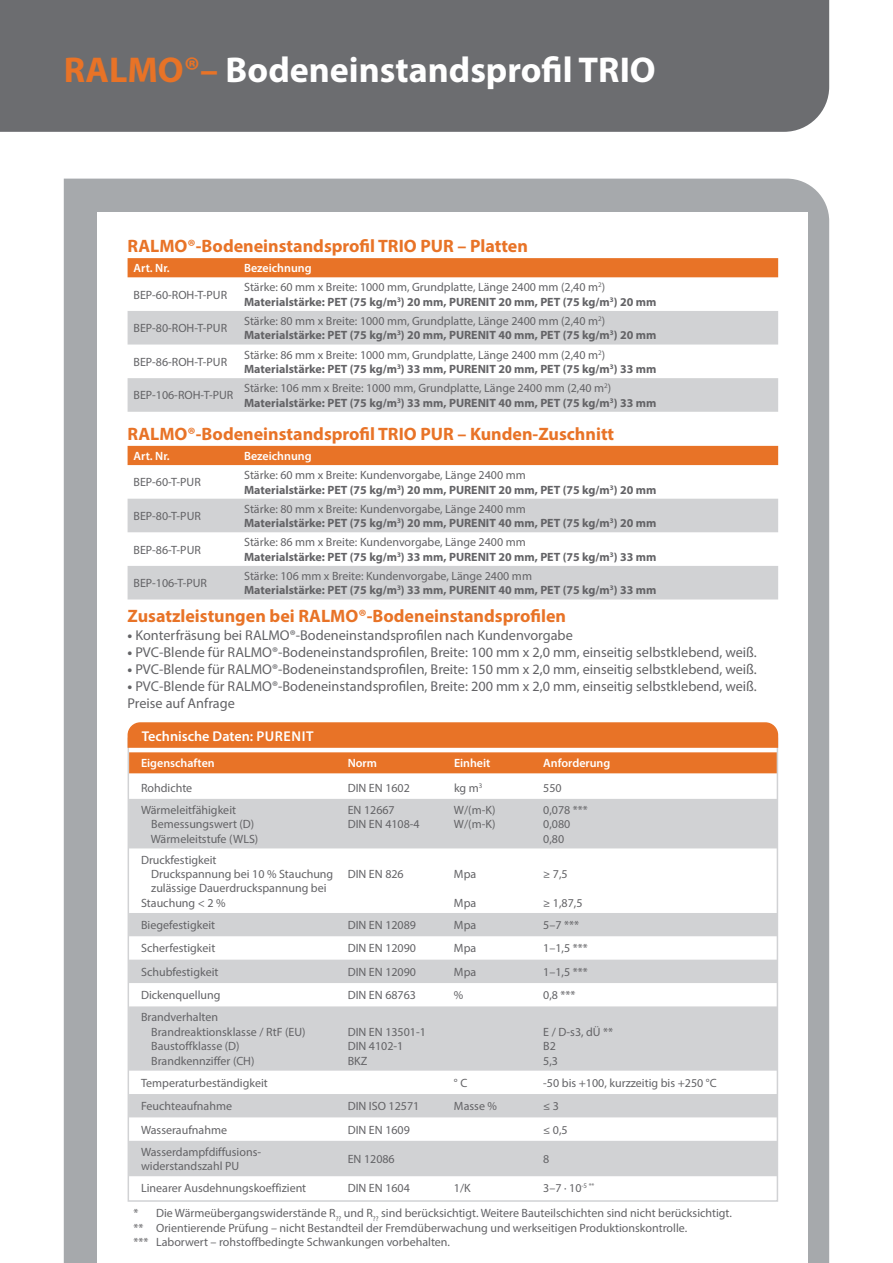
<style>
.page{position:relative;width:893px;height:1263px;background:#fff}
.page>*{position:absolute;margin:0;border:0;box-sizing:border-box;transform-origin:0 0}
.t1{font:700 36px "Myriad Pro";color:#fff}
.t2{font:700 18px "Myriad Pro";color:#e87327}
.t3{font:14.25px/17.1px "Myriad Pro";color:#636366}
.t4{font:600 14.25px "Myriad Pro";color:#fff}
.t5{font:12px/14.4px "Myriad Pro";color:#636366}
.t6{font:700 12px/14.4px "Myriad Pro";color:#636366}
.t7{font:600 12px "Myriad Pro";color:#fff}
.s1{color:#e87327}
.s2{font-weight:400}
.s3{font-weight:700}
</style>
<div class="page">
<div style="left:64px;top:179px;width:765px;height:1084px;background:#a6a9ac"></div>
<div style="left:98px;top:213px;width:710px;height:1050px;background:#fff"></div>
<div style="left:0;top:0;width:829px;height:132px;background:#6c6d70"></div>
<div style="left:128px;top:258px;width:650px;height:19px;background:#e87327"></div>
<svg style="left:128px;top:311px;width:650px;height:101px;fill:#d1d2d4"></svg>
<div style="left:128px;top:446px;width:650px;height:19px;background:#e87327"></div>
<svg style="left:128px;top:499px;width:650px;height:100px;fill:#d1d2d4"></svg>
<svg style="left:131px;top:799px;width:644px;height:377px;fill:#d1d2d4"></svg>
<svg style="left:131px;top:849px;width:644px;height:64px"></svg>
<svg style="left:127px;top:722px;width:652px;height:51px;background:#ea813c"></svg>
<h1 class="t1" style="left:64px;top:47px;width:593px"><span class="s1">RALMO®–</span> Bodeneinstandsprofil TRIO</h1>
<h2 class="t2" style="left:128px;top:234px;width:402px">RALMO®-Bodeneinstandsprofil TRIO PUR – Platten</h2>
<p class="t7" style="left:134px;top:261px;width:38px">Art. Nr.</p>
<p class="t7" style="left:244px;top:261px;width:69px">Bezeichnung</p>
<p class="t5" style="left:134px;top:287px;width:95px">BEP-60-ROH-T-PUR</p>
<p class="t6" style="left:244px;top:280px;width:414px"><span class="s2">Stärke: 60 mm x Breite: 1000 mm, Grundplatte, Länge 2400 mm (2,40 m</span><sup>2</sup><span class="s2">)<br></span>Materialstärke: PET (75 kg/m<sup>3</sup>) 20 mm, PURENIT 20 mm, PET (75 kg/m<sup>3</sup>) 20 mm</p>
<p class="t5" style="left:134px;top:321px;width:95px">BEP-80-ROH-T-PUR</p>
<p class="t6" style="left:244px;top:313px;width:414px"><span class="s2">Stärke: 80 mm x Breite: 1000 mm, Grundplatte, Länge 2400 mm (2,40 m</span><sup>2</sup><span class="s2">)<br></span>Materialstärke: PET (75 kg/m<sup>3</sup>) 20 mm, PURENIT 40 mm, PET (75 kg/m<sup>3</sup>) 20 mm</p>
<p class="t5" style="left:134px;top:354px;width:95px">BEP-86-ROH-T-PUR</p>
<p class="t6" style="left:244px;top:347px;width:414px"><span class="s2">Stärke: 86 mm x Breite: 1000 mm, Grundplatte, Länge 2400 mm (2,40 m</span><sup>2</sup><span class="s2">)<br></span>Materialstärke: PET (75 kg/m<sup>3</sup>) 33 mm, PURENIT 20 mm, PET (75 kg/m<sup>3</sup>) 33 mm</p>
<p class="t5" style="left:134px;top:388px;width:101px">BEP-106-ROH-T-PUR</p>
<p class="t6" style="left:244px;top:381px;width:414px"><span class="s2">Stärke: 106 mm x Breite: 1000 mm, Grundplatte, Länge 2400 mm (2,40 m</span><sup>2</sup><span class="s2">)<br></span>Materialstärke: PET (75 kg/m<sup>3</sup>) 33 mm, PURENIT 40 mm, PET (75 kg/m<sup>3</sup>) 33 mm</p>
<h2 class="t2" style="left:128px;top:422px;width:488px">RALMO®-Bodeneinstandsprofil TRIO PUR – Kunden-Zuschnitt</h2>
<p class="t7" style="left:134px;top:448px;width:38px">Art. Nr.</p>
<p class="t7" style="left:244px;top:448px;width:69px">Bezeichnung</p>
<p class="t5" style="left:134px;top:475px;width:69px">BEP-60-T-PUR</p>
<p class="t6" style="left:244px;top:467px;width:414px"><span class="s2">Stärke: 60 mm x Breite: Kundenvorgabe, Länge 2400 mm<br></span>Materialstärke: PET (75 kg/m<sup>3</sup>) 20 mm, PURENIT 20 mm, PET (75 kg/m<sup>3</sup>) 20 mm</p>
<p class="t5" style="left:134px;top:509px;width:69px">BEP-80-T-PUR</p>
<p class="t6" style="left:244px;top:501px;width:414px"><span class="s2">Stärke: 80 mm x Breite: Kundenvorgabe, Länge 2400 mm<br></span>Materialstärke: PET (75 kg/m<sup>3</sup>) 20 mm, PURENIT 40 mm, PET (75 kg/m<sup>3</sup>) 20 mm</p>
<p class="t5" style="left:134px;top:542px;width:69px">BEP-86-T-PUR</p>
<p class="t6" style="left:244px;top:535px;width:414px"><span class="s2">Stärke: 86 mm x Breite: Kundenvorgabe, Länge 2400 mm<br></span>Materialstärke: PET (75 kg/m<sup>3</sup>) 33 mm, PURENIT 20 mm, PET (75 kg/m<sup>3</sup>) 33 mm</p>
<p class="t5" style="left:134px;top:576px;width:75px">BEP-106-T-PUR</p>
<p class="t6" style="left:244px;top:568px;width:414px"><span class="s2">Stärke: 106 mm x Breite: Kundenvorgabe, Länge 2400 mm<br></span>Materialstärke: PET (75 kg/m<sup>3</sup>) 33 mm, PURENIT 40 mm, PET (75 kg/m<sup>3</sup>) 33 mm</p>
<h2 class="t2" style="left:128px;top:604px;width:440px">Zusatzleistungen bei RALMO®-Bodeneinstandsprofilen</h2>
<p class="t3" style="left:128px;top:626px;width:447px"><span class="s3">•</span> Konterfräsung bei RALMO®-Bodeneinstandsprofilen nach Kundenvorgabe</p>
<p class="t3" style="left:128px;top:644px;width:631px"><span class="s3">•</span> PVC-Blende für RALMO®-Bodeneinstandsprofilen, Breite: 100 mm x 2,0 mm, einseitig selbstklebend, weiß.</p>
<p class="t3" style="left:128px;top:661px;width:631px"><span class="s3">•</span> PVC-Blende für RALMO®-Bodeneinstandsprofilen, Breite: 150 mm x 2,0 mm, einseitig selbstklebend, weiß.</p>
<p class="t3" style="left:128px;top:678px;width:631px"><span class="s3">•</span> PVC-Blende für RALMO®-Bodeneinstandsprofilen, Breite: 200 mm x 2,0 mm, einseitig selbstklebend, weiß.<br>Preise auf Anfrage</p>
<p class="t4" style="left:142px;top:727px;width:173px">Technische Daten: PURENIT</p>
<p class="t7" style="left:141px;top:756px;width:75px">Eigenschaften</p>
<p class="t7" style="left:348px;top:756px;width:31px">Norm</p>
<p class="t7" style="left:454px;top:756px;width:38px">Einheit</p>
<p class="t7" style="left:543px;top:756px;width:69px">Anforderung</p>
<p class="t5" style="left:141px;top:780px;width:53px">Rohdichte</p>
<p class="t5" style="left:348px;top:780px;width:64px">DIN EN 1602</p>
<p class="t5" style="left:454px;top:780px;width:30px">kg m<sup>3</sup></p>
<p class="t5" style="left:543px;top:780px;width:20px">550</p>
<p class="t5" style="left:151px;top:802px;width:109px;text-indent:-10px">Wärmeleitfähigkeit<br>Bemessungswert (D)<br>Wärmeleitstufe (WLS)</p>
<p class="t5" style="left:348px;top:802px;width:74px">EN 12667<br>DIN EN 4108-4</p>
<p class="t5" style="left:454px;top:802px;width:43px">W/(m-K)<br>W/(m-K)</p>
<p class="t5" style="left:543px;top:802px;width:46px">0,078 ***<br>0,080<br>0,80</p>
<p class="t5" style="left:141px;top:852px;width:77px">Druckfestigkeit</p>
<p class="t5" style="left:151px;top:867px;width:184px">Druckspannung bei 10 % Stauchung</p>
<p class="t5" style="left:151px;top:881px;width:177px">zulässige Dauerdruckspannung bei</p>
<p class="t5" style="left:141px;top:895px;width:86px">Stauchung &lt; 2 %</p>
<p class="t5" style="left:348px;top:867px;width:58px">DIN EN 826</p>
<p class="t5" style="left:454px;top:867px;width:24px">Mpa</p>
<p class="t5" style="left:454px;top:895px;width:24px">Mpa</p>
<p class="t5" style="left:543px;top:867px;width:26px">≥ 7,5</p>
<p class="t5" style="left:543px;top:895px;width:41px">≥ 1,87,5</p>
<p class="t5" style="left:141px;top:918px;width:76px">Biegefestigkeit</p>
<p class="t5" style="left:348px;top:918px;width:70px">DIN EN 12089</p>
<p class="t5" style="left:454px;top:918px;width:24px">Mpa</p>
<p class="t5" style="left:543px;top:918px;width:37px">5–7 ***</p>
<p class="t5" style="left:141px;top:941px;width:76px">Scherfestigkeit</p>
<p class="t5" style="left:348px;top:941px;width:70px">DIN EN 12090</p>
<p class="t5" style="left:454px;top:941px;width:24px">Mpa</p>
<p class="t5" style="left:543px;top:941px;width:46px">1–1,5 ***</p>
<p class="t5" style="left:141px;top:964px;width:79px">Schubfestigkeit</p>
<p class="t5" style="left:348px;top:964px;width:70px">DIN EN 12090</p>
<p class="t5" style="left:454px;top:964px;width:24px">Mpa</p>
<p class="t5" style="left:543px;top:964px;width:46px">1–1,5 ***</p>
<p class="t5" style="left:141px;top:988px;width:81px">Dickenquellung</p>
<p class="t5" style="left:348px;top:988px;width:70px">DIN EN 68763</p>
<p class="t5" style="left:454px;top:988px;width:11px">%</p>
<p class="t5" style="left:543px;top:988px;width:34px">0,8 ***</p>
<p class="t5" style="left:151px;top:1010px;width:156px;text-indent:-10px">Brandverhalten<br>Brandreaktionsklasse / RtF (EU)<br>Baustoffklasse (D)<br>Brandkennziffer (CH)</p>
<p class="t5" style="left:348px;top:1024px;width:80px">DIN EN 13501-1<br>DIN 4102-1<br>BKZ</p>
<p class="t5" style="left:543px;top:1024px;width:71px">E / D-s3, dÜ **<br>B2<br>5,3</p>
<p class="t5" style="left:141px;top:1075px;width:128px">Temperaturbeständigkeit</p>
<p class="t5" style="left:454px;top:1075px;width:15px">° C</p>
<p class="t5" style="left:543px;top:1075px;width:175px">-50 bis +100, kurzzeitig bis +250 °C</p>
<p class="t5" style="left:141px;top:1099px;width:93px">Feuchteaufnahme</p>
<p class="t5" style="left:348px;top:1099px;width:73px">DIN ISO 12571</p>
<p class="t5" style="left:454px;top:1099px;width:45px">Masse %</p>
<p class="t5" style="left:543px;top:1099px;width:17px">≤ 3</p>
<p class="t5" style="left:141px;top:1122px;width:87px">Wasseraufnahme</p>
<p class="t5" style="left:348px;top:1122px;width:64px">DIN EN 1609</p>
<p class="t5" style="left:543px;top:1122px;width:26px">≤ 0,5</p>
<p class="t5" style="left:141px;top:1144px;width:122px">Wasserdampfdiffusions&shy;widerstandszahl PU</p>
<p class="t5" style="left:348px;top:1151px;width:49px">EN 12086</p>
<p class="t5" style="left:543px;top:1151px;width:8px">8</p>
<p class="t5" style="left:141px;top:1181px;width:167px">Linearer Ausdehnungskoeffizient</p>
<p class="t5" style="left:348px;top:1181px;width:64px">DIN EN 1604</p>
<p class="t5" style="left:454px;top:1181px;width:18px">1/K</p>
<p class="t5" style="left:543px;top:1181px;width:53px">3–7 · 10<sup>-5</sup> <sup>**</sup></p>
<p class="t5" style="left:134px;top:1206px;width:600px">* Die Wärmeübergangswiderstände R<sub>??</sub> und R<sub>??</sub> sind berücksichtigt. Weitere Bauteilschichten sind nicht berücksichtigt. ** Orientierende Prüfung – nicht Bestandteil der Fremdüberwachung und werkseitigen Produktionskontrolle.<br>*** Laborwert – rohstoffbedingte Schwankungen vorbehalten.</p>
</div>
